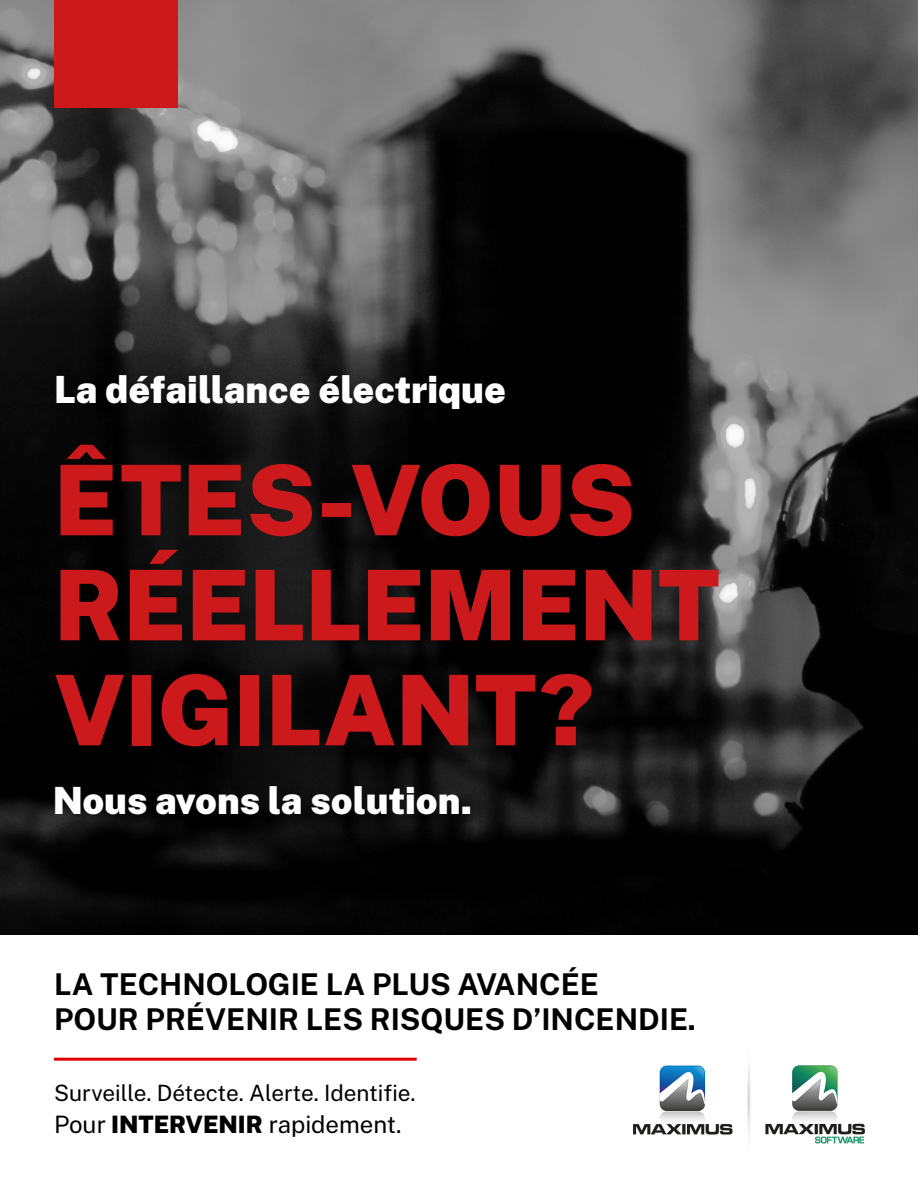
<style>
.page{position:relative;width:918px;height:1188px;background:#fff}
.page>*{position:absolute;margin:0;border:0;box-sizing:border-box;transform-origin:0 0}
.t1{font:900 97.5px/105px "Public Sans";color:#cc1a1c}
.t2{font:900 37.5px "Public Sans";color:#fff}
.t3{font:700 30px/34.5px "Public Sans";color:#000}
.t4{font:24px "Public Sans";color:#000}
.t5{font:22.5px "Public Sans";color:#000}
.s1{font-weight:900}
</style>
<div class="page">
<img style="left:0;top:0;width:918px;height:934px">
<div style="left:54px;top:0;width:123px;height:108px;background:#cc1a1c"></div>
<img style="left:634px;top:1065px;width:232px;height:79px">
<hr style="left:54px;top:1058px;width:363px;height:3px;background:#de0000">
<p class="t2" style="left:54px;top:364px;width:454px">La défaillance électrique</p>
<h1 class="t1" style="left:54px;top:445px;width:667px">ÊTES-VOUS<br>RÉELLEMENT<br>VIGILANT?</h1>
<p class="t2" style="left:53px;top:775px;width:421px">Nous avons la solution.</p>
<p class="t3" style="left:54px;top:966px;width:643px">LA TECHNOLOGIE LA PLUS AVANCÉE<br>POUR PRÉVENIR LES RISQUES D’INCENDIE.</p>
<p class="t5" style="left:54px;top:1078px;width:363px">Surveille. Détecte. Alerte. Identifie.</p>
<p class="t4" style="left:54px;top:1108px;width:349px">Pour <span class="s1">INTERVENIR</span> rapidement.</p>
</div>
